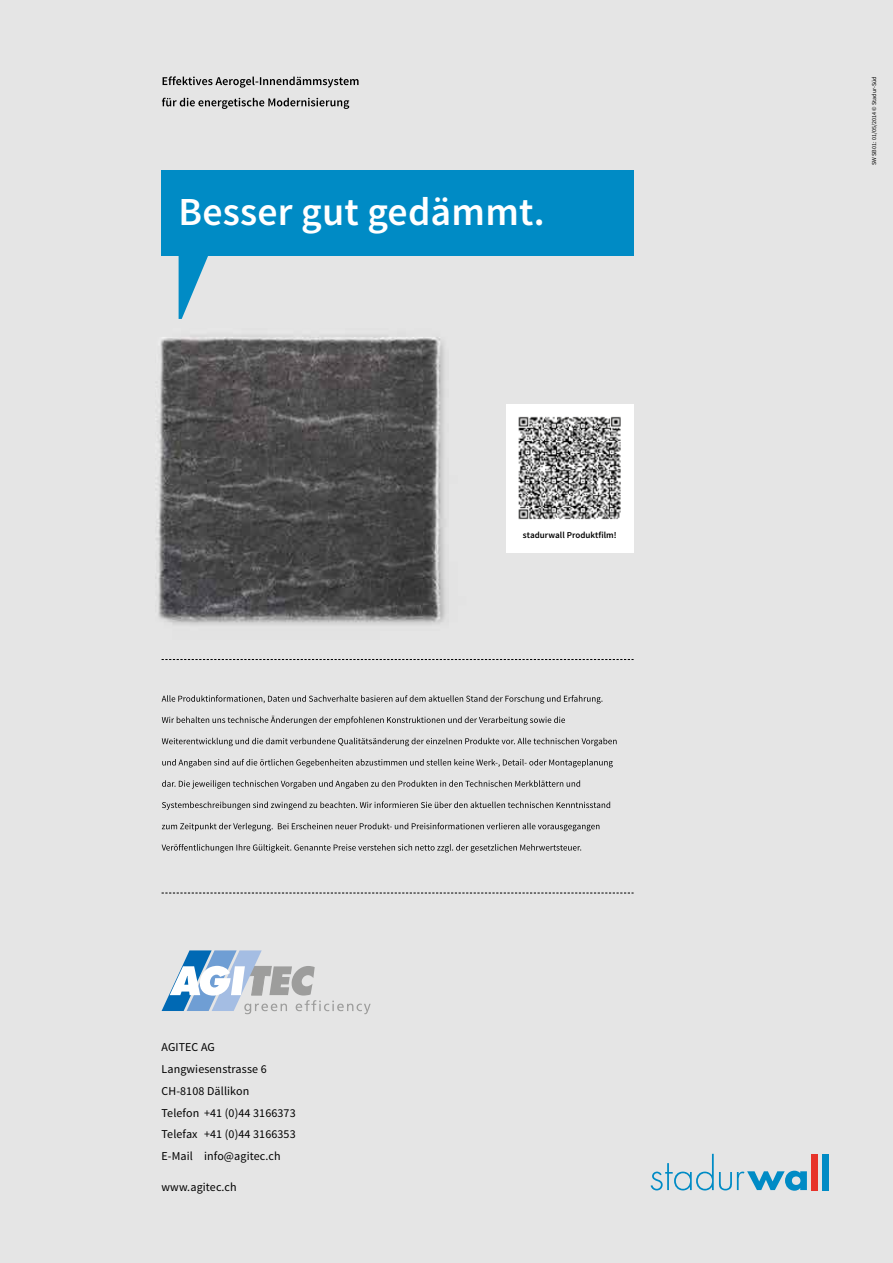
<style>
.page{position:relative;width:893px;height:1263px;background:#fff}
.page>*{position:absolute;margin:0;border:0;box-sizing:border-box;transform-origin:0 0}
.t1{font:600 39.75px "Source Sans Pro";letter-spacing:.005em;color:#fff}
.t2{font:12px/21.9px "Source Sans Pro";letter-spacing:.01em;color:#000}
.t3{font:600 9px "Source Sans Pro";letter-spacing:.005em;color:#000}
.t4{font:6px "Source Sans Pro";color:#000}
</style>
<div class="page">
<img style="left:0;top:0;width:893px;height:1263px">
<svg style="left:162px;top:98px;width:187px;height:11px;background:#a8a8a8"></svg>
<svg style="left:163px;top:76px;width:196px;height:12px;background:#acacac"></svg>
<svg style="left:179px;top:255px;width:29px;height:64px;background:#66b3d3"></svg>
<div style="left:162px;top:170px;width:472px;height:85px;background:#008bc5"></div>
<svg style="left:162px;top:844px;width:419px;height:8px;background:#b6b6b6"></svg>
<svg style="left:162px;top:823px;width:437px;height:8px;background:#b7b7b7"></svg>
<svg style="left:162px;top:801px;width:448px;height:9px;background:#bbb"></svg>
<svg style="left:162px;top:780px;width:418px;height:9px;background:#bbb"></svg>
<svg style="left:162px;top:759px;width:451px;height:8px;background:#b6b6b6"></svg>
<svg style="left:162px;top:738px;width:455px;height:8px;background:#b6b6b6"></svg>
<svg style="left:162px;top:716px;width:403px;height:9px;background:#bbb"></svg>
<svg style="left:162px;top:695px;width:440px;height:9px;background:#bbb"></svg>
<svg style="left:162px;top:893px;width:472px;height:1px"></svg>
<svg style="left:162px;top:659px;width:472px;height:1px"></svg>
<div style="left:811px;top:1154px;width:7px;height:36px;background:#e7332a"></div>
<div style="left:822px;top:1154px;width:7px;height:36px;background:#008bc5"></div>
<svg style="left:651px;top:1154px;width:156px;height:37px;background:#b5d2de"></svg>
<div style="left:506px;top:404px;width:128px;height:149px;background:#fff"></div>
<img style="left:518px;top:416px;width:103px;height:104px">
<div style="left:147px;top:935px;width:255px;height:328px;background:#e5e5e5"></div>
<div style="left:859px;top:0;width:34px;height:268px;background:#e5e5e5"></div>
<svg style="left:162px;top:950px;width:209px;height:64px"></svg>
<h1 class="t1" style="left:179px;top:187px;width:368px">Besser gut gedämmt.</h1>
<p class="t2" style="left:162px;top:1036px;width:136px">AGITEC AG<br>Langwiesenstrasse 6<br>CH-8108 Dällikon<br>Telefon +41 (0)44 3166373<br>Telefax +41 (0)44 3166353<br>E-Mail info@agitec.ch</p>
<p class="t2" style="left:162px;top:1176px;width:77px">www.agitec.ch</p>
<p class="t3" style="left:523px;top:530px;width:95px">stadurwall Produktfilm!</p>
<p class="t4" style="left:870px;top:165px;width:90px;rotate:-90deg">SW SB 01: 01/05/2014 © Stadur-Süd</p>
</div>
